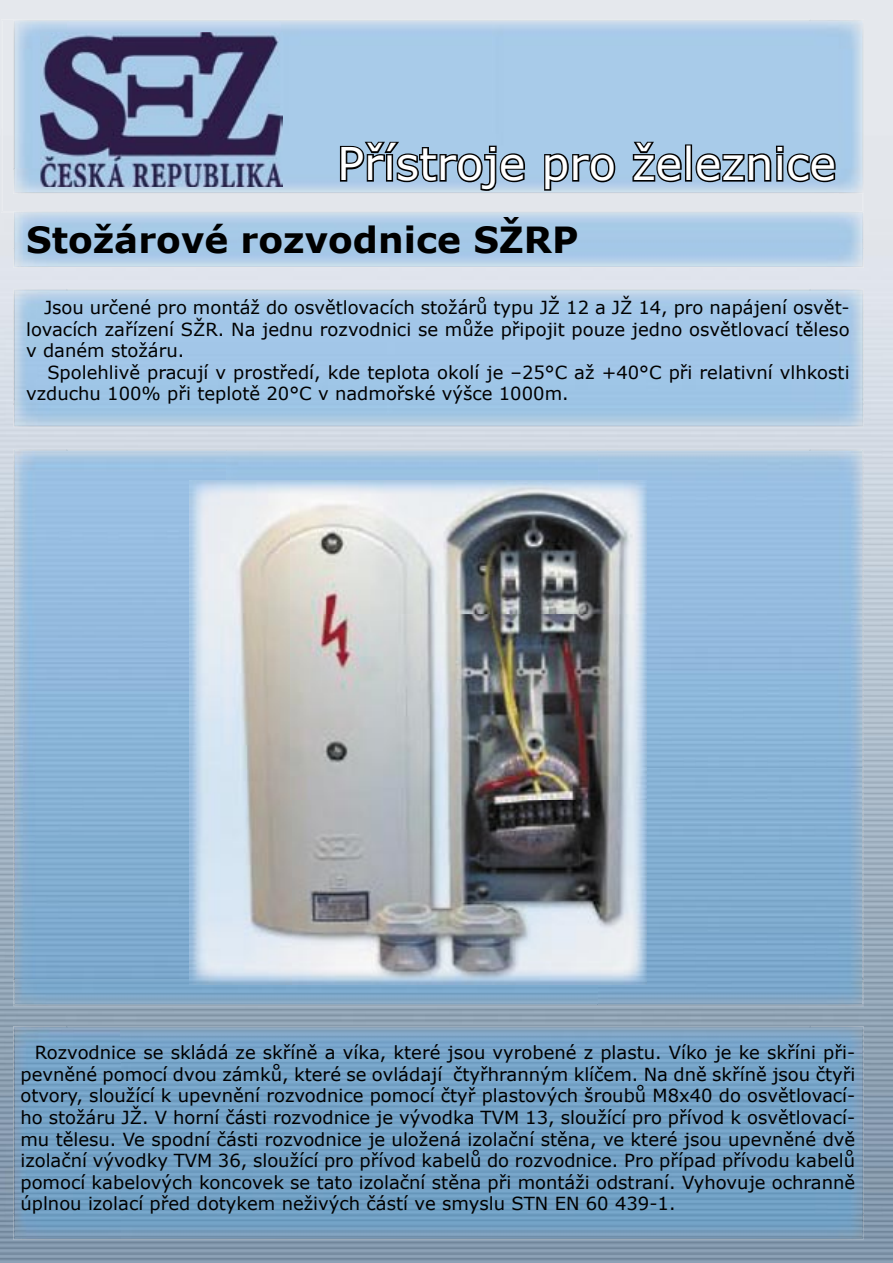
<style>
.page{position:relative;width:893px;height:1263px;background:#fff}
.page>*{position:absolute;margin:0;border:0;box-sizing:border-box;transform-origin:0 0}
.t1{font:45px "Verdana";color:#fff}
.t2{font:700 36px "Verdana";color:#000}
.t3{font:18px/21.6px "Verdana";color:#000;text-align:justify}
</style>
<div class="page">
<img style="left:67px;top:476px;width:159px;height:502px">
<img style="left:14px;top:979px;width:849px;height:26px">
<img style="left:810px;top:450px;width:53px;height:529px">
<img style="left:14px;top:450px;width:53px;height:529px">
<img style="left:190px;top:481px;width:457px;height:504px">
<div style="left:1px;top:20px;width:54px;height:193px;background:#e4e6eb"></div>
<div style="left:282px;top:45px;width:528px;height:123px;background:#a8cbe9"></div>
<img style="left:14px;top:168px;width:796px;height:25px">
<img style="left:14px;top:45px;width:26px;height:123px">
<img style="left:810px;top:20px;width:53px;height:173px">
<img style="left:40px;top:32px;width:242px;height:155px">
<svg style="left:338px;top:139px;width:188px;height:54px;background:#758a9d"></svg>
<svg style="left:543px;top:152px;width:74px;height:40px;background:#6c7f90"></svg>
<svg style="left:631px;top:139px;width:52px;height:45px;background:#627688"></svg>
<div style="left:685px;top:144px;width:7px;height:38px;border:3px solid #000"></div>
<svg style="left:694px;top:151px;width:79px;height:33px;background:#596b7b"></svg>
<div style="left:776px;top:146px;width:8px;height:7px;border:3px solid #000"></div>
<div style="left:776px;top:154px;width:7px;height:28px;border:3px solid #000"></div>
<svg style="left:785px;top:151px;width:52px;height:33px;background:#5b6d7e"></svg>
<div style="left:67px;top:230px;width:743px;height:9px;background:#a7c9e7"></div>
<img style="left:810px;top:213px;width:54px;height:36px">
<img style="left:14px;top:239px;width:849px;height:28px">
<div style="left:67px;top:317px;width:743px;height:82px;background:#a2c6e8"></div>
<img style="left:14px;top:399px;width:849px;height:27px">
<img style="left:810px;top:290px;width:53px;height:109px">
<img style="left:14px;top:290px;width:53px;height:109px">
<img style="left:67px;top:1053px;width:743px;height:159px">
<img style="left:14px;top:1212px;width:849px;height:27px">
<img style="left:810px;top:1027px;width:53px;height:186px">
<img style="left:14px;top:1027px;width:53px;height:186px">
<h1 class="t1" style="left:337px;top:135px;width:501px">Přístroje pro železnice</h1>
<h2 class="t2" style="left:26px;top:217px;width:554px">Stožárové rozvodnice SŽRP</h2>
<p class="t3" style="left:26px;top:296px;width:825px;text-indent:18px">Jsou určené pro montáž do osvětlovacích stožárů typu JŽ 12 a JŽ 14, pro napájení osvět&shy;lovacích zařízení SŽR. Na jednu rozvodnici se může připojit pouze jedno osvětlovací těleso v daném stožáru.</p>
<p class="t3" style="left:26px;top:361px;width:825px;text-indent:21px">Spolehlivě pracují v prostředí, kde teplota okolí je –25°C až +40°C při relativní vlhkosti vzduchu 100% při teplotě 20°C v nadmořské výšce 1000m.</p>
<p class="t3" style="left:20px;top:1041px;width:836px;text-indent:14px">Rozvodnice se skládá ze skříně a víka, které jsou vyrobené z plastu. Víko je ke skříni při&shy;pevněné pomocí dvou zámků, které se ovládají čtyřhranným klíčem. Na dně skříně jsou čtyři otvory, sloužící k upevnění rozvodnice pomocí čtyř plastových šroubů M8x40 do osvětlovací&shy;ho stožáru JŽ. V horní části rozvodnice je vývodka TVM 13, sloužící pro přívod k osvětlovací&shy;mu tělesu. Ve spodní části rozvodnice je uložená izolační stěna, ve které jsou upevněné dvě izolační vývodky TVM 36, sloužící pro přívod kabelů do rozvodnice. Pro případ přívodu kabelů pomocí kabelových koncovek se tato izolační stěna při montáži odstraní. Vyhovuje ochranně úplnou izolací před dotykem neživých částí ve smyslu STN EN 60 439-1.</p>
</div>
